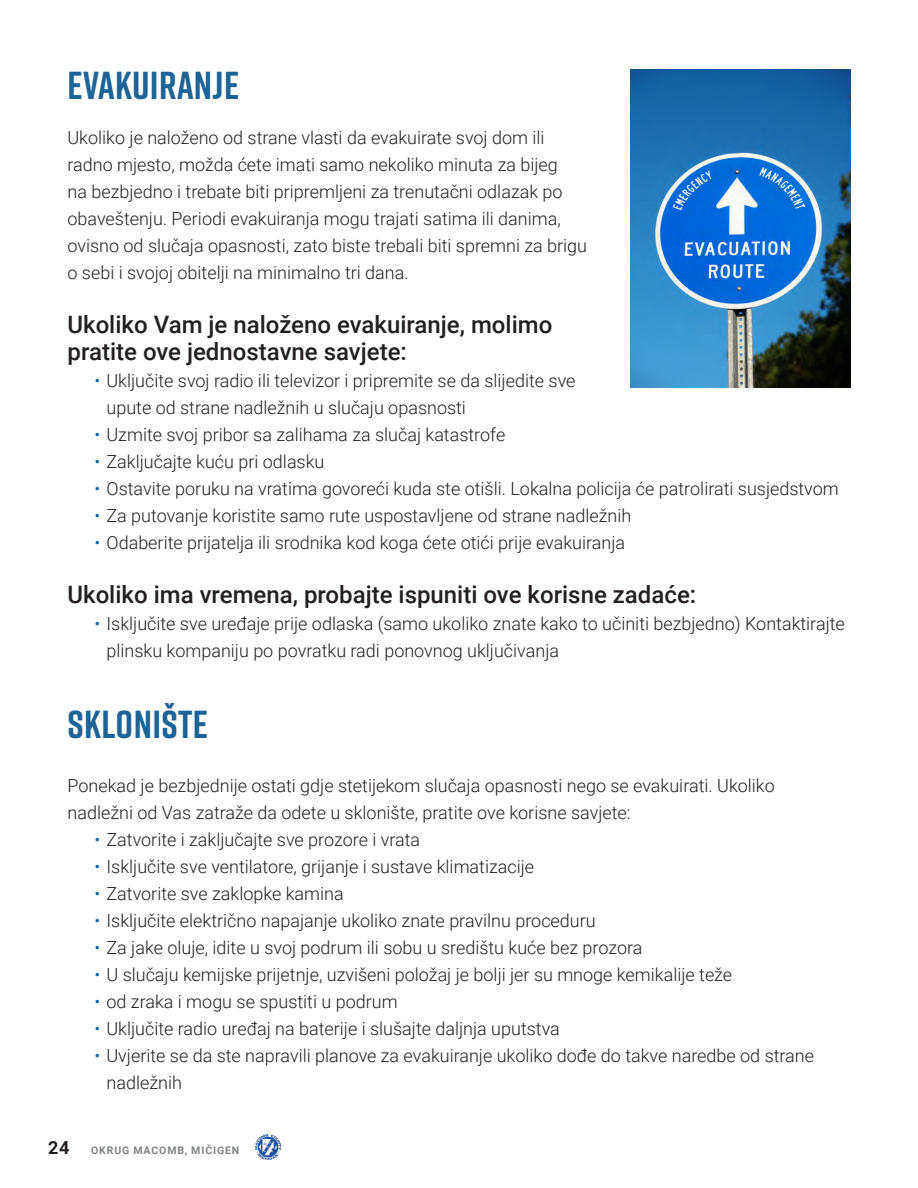
<style>
.page{position:relative;width:918px;height:1188px;background:#fff}
.page>*{position:absolute;margin:0;border:0;box-sizing:border-box;transform-origin:0 0}
.t1{font:700 39px "Rift";letter-spacing:.01em;color:#1e6396}
.black_header{font:500 24px/27px "Roboto";color:#231f20}
.t2{font:300 18px/27px "Roboto";color:#231f20}
.t3{font:700 10.5px "Roboto";letter-spacing:.085em;color:#808285}
.s1{color:#1e6396}
.s2{font-size:18px;color:#231f20}
</style>
<div class="page">
<img style="left:256px;top:1135px;width:25px;height:24px">
<img style="left:631px;top:69px;width:219px;height:319px">
<p class="t1" style="left:68px;top:58px;width:173px">EVAKUIRANJE</p>
<p class="t2" style="left:68px;top:124px;width:521px">Ukoliko je naloženo od strane vlasti da evakuirate svoj dom ili radno mjesto, možda ćete imati samo nekoliko minuta za bijeg<br>na bezbjedno i trebate biti pripremljeni za trenutačni odlazak po obaveštenju. Periodi evakuiranja mogu trajati satima ili danima, ovisno od slučaja opasnosti, zato biste trebali biti spremni za brigu o sebi i svojoj obitelji na minimalno tri dana.</p>
<p class="black_header" style="left:68px;top:310px;width:486px">Ukoliko Vam je naloženo evakuiranje, molimo pratite ove jednostavne savjete:</p>
<p class="t2" style="left:106px;top:367px;width:471px;text-indent:-12px"><span class="s1">•</span> Uključite svoj radio ili televizor i pripremite se da slijedite sve upute od strane nadležnih u slučaju opasnosti</p>
<p class="t2" style="left:94px;top:421px;width:412px"><span class="s1">•</span> Uzmite svoj pribor sa zalihama za slučaj katastrofe</p>
<p class="t2" style="left:94px;top:448px;width:231px"><span class="s1">•</span> Zaključajte kuću pri odlasku</p>
<p class="t2" style="left:94px;top:475px;width:746px"><span class="s1">•</span> Ostavite poruku na vratima govoreći kuda ste otišli. Lokalna policija će patrolirati susjedstvom</p>
<p class="t2" style="left:94px;top:502px;width:538px"><span class="s1">•</span> Za putovanje koristite samo rute uspostavljene od strane nadležnih</p>
<p class="t2" style="left:94px;top:529px;width:532px"><span class="s1">•</span> Odaberite prijatelja ili srodnika kod koga ćete otići prije evakuiranja</p>
<p class="black_header" style="left:68px;top:580px;width:630px">Ukoliko ima vremena, probajte ispuniti ove korisne zadaće:</p>
<p class="t2" style="left:106px;top:610px;width:740px;text-indent:-12px"><span class="s1">•</span> Isključite sve uređaje prije odlaska (samo ukoliko znate kako to učiniti bezbjedno) Kontaktirajte plinsku kompaniju po povratku radi ponovnog uključivanja</p>
<p class="t1" style="left:68px;top:697px;width:142px">SKLONIŠTE</p>
<p class="t2" style="left:68px;top:772px;width:709px">Ponekad je bezbjednije ostati gdje stetijekom slučaja opasnosti nego se evakuirati. Ukoliko</p>
<p class="t2" style="left:68px;top:799px;width:565px">nadležni od Vas zatraže da odete u sklonište, pratite ove korisne savjete:</p>
<p class="t2" style="left:94px;top:826px;width:327px"><span class="s1">•</span> Zatvorite i zaključajte sve prozore i vrata</p>
<p class="t2" style="left:94px;top:853px;width:441px"><span class="s1">•</span> Isključite sve ventilatore, grijanje i sustave klimatizacije</p>
<p class="t2" style="left:94px;top:880px;width:251px"><span class="s1">•</span> Zatvorite sve zaklopke kamina</p>
<p class="t2" style="left:94px;top:907px;width:503px"><span class="s1">•</span> Isključite električno napajanje ukoliko znate pravilnu proceduru</p>
<p class="t2" style="left:94px;top:934px;width:549px"><span class="s1">•</span> Za jake oluje, idite u svoj podrum ili sobu u središtu kuće bez prozora</p>
<p class="t2" style="left:94px;top:961px;width:639px"><span class="s1">•</span> U slučaju kemijske prijetnje, uzvišeni položaj je bolji jer su mnoge kemikalije teže</p>
<p class="t2" style="left:94px;top:988px;width:305px"><span class="s1">•</span> od zraka i mogu se spustiti u podrum</p>
<p class="t2" style="left:94px;top:1015px;width:467px"><span class="s1">•</span> Uključite radio uređaj na baterije i slušajte daljnja uputstva</p>
<p class="t2" style="left:106px;top:1042px;width:709px;text-indent:-12px"><span class="s1">•</span> Uvjerite se da ste napravili planove za evakuiranje ukoliko dođe do takve naredbe od strane nadležnih</p>
<p class="t3" style="left:48px;top:1142px;width:193px"><span class="s2">24</span> OKRUG MACOMB, MIČIGEN</p>
</div>
